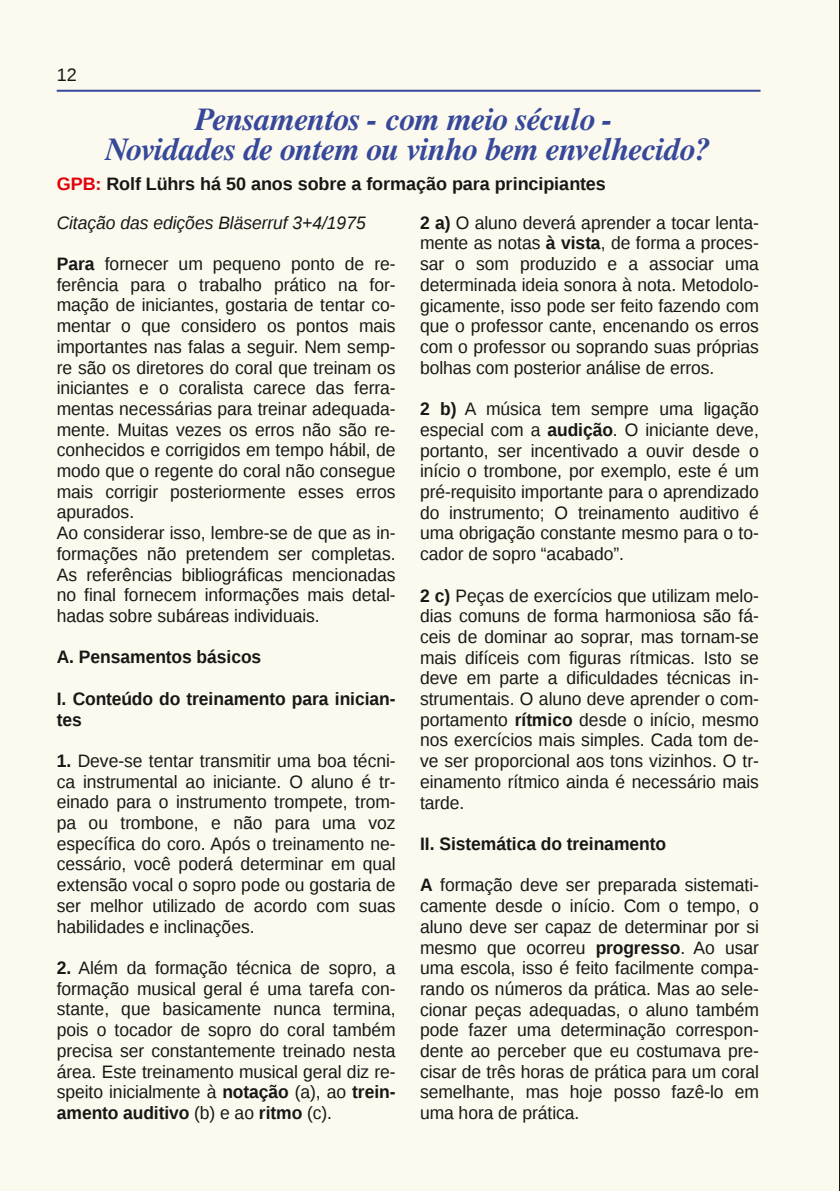
<style>
.page{position:relative;width:840px;height:1191px;background:#fff}
.page>*{position:absolute;margin:0;border:0;box-sizing:border-box;transform-origin:0 0}
.t1{font:italic 700 32px/30px "Free Serif";letter-spacing:-.005em;color:#364899;text-align:center}
.t2{font:18px/20.6px "Liberation Sans";color:#181715;text-align:justify}
.t3{font:700 18px/38.4px "Liberation Sans";color:#181715}
.s1{color:#e3000b}
.s2{font-weight:400;font-style:italic}
.s3{font-weight:700}
</style>
<div class="page">
<div style="left:0;top:0;width:839px;height:1191px;background:#fcf9ef"></div>
<hr style="left:57px;top:90px;width:703px;height:2px;background:#364899">
<p class="t2" style="left:57px;top:64px;width:22px">12</p>
<h1 class="t1" style="left:104px;top:106px;width:607px">Pensamentos - com meio século -<br>Novidades de ontem ou vinho bem envelhecido?</h1>
<p class="t3" style="left:57px;top:165px;width:550px"><span class="s1">GPB:</span> Rolf Lührs há 50 anos sobre a formação para principiantes<br><span class="s2">Citação das edições Bläserruf 3+4/1975</span></p>
<p class="t2" style="left:57px;top:253px;width:340px;text-align:left"><span class="s3">Para</span> fornecer um pequeno ponto de re‐ ferência para o trabalho prático na for‐ mação de iniciantes, gostaria de tentar co‐ mentar o que considero os pontos mais importantes nas falas a seguir. Nem semp‐ re são os diretores do coral que treinam os iniciantes e o coralista carece das ferra‐ mentas necessárias para treinar adequada‐ mente. Muitas vezes os erros não são re‐ conhecidos e corrigidos em tempo hábil, de modo que o regente do coral não consegue mais corrigir posteriormente esses erros apurados.<br>Ao considerar isso, lembre-se de que as in‐ formações não pretendem ser completas.<br>As referências bibliográficas mencionadas no final fornecem informações mais detal‐ hadas sobre subáreas individuais.</p>
<p class="t3" style="left:57px;top:638px;width:206px">A. Pensamentos básicos</p>
<p class="t3" style="left:57px;top:688px;width:340px;line-height:20.6px">I. Conteúdo do treinamento para inician‐ tes</p>
<p class="t2" style="left:57px;top:750px;width:340px"><span class="s3">1.</span> Deve-se tentar transmitir uma boa técni‐ ca instrumental ao iniciante. O aluno é tr‐ einado para o instrumento trompete, trom‐ pa ou trombone, e não para uma voz específica do coro. Após o treinamento ne‐ cessário, você poderá determinar em qual extensão vocal o sopro pode ou gostaria de ser melhor utilizado de acordo com suas habilidades e inclinações.</p>
<p class="t2" style="left:57px;top:957px;width:340px"><span class="s3">2.</span> Além da formação técnica de sopro, a formação musical geral é uma tarefa con‐ stante, que basicamente nunca termina, pois o tocador de sopro do coral também precisa ser constantemente treinado nesta área. Este treinamento musical geral diz re‐ speito inicialmente à <span class="s3">notação</span> (a), ao <span class="s3">trein‐ amento auditivo</span> (b) e ao <span class="s3">ritmo</span> (c).</p>
<p class="t2" style="left:420px;top:212px;width:340px"><span class="s3">2 a)</span> O aluno deverá aprender a tocar lenta‐ mente as notas <span class="s3">à vista</span>, de forma a proces‐ sar o som produzido e a associar uma determinada ideia sonora à nota. Metodolo‐ gicamente, isso pode ser feito fazendo com que o professor cante, encenando os erros com o professor ou soprando suas próprias bolhas com posterior análise de erros.</p>
<p class="t2" style="left:420px;top:398px;width:340px"><span class="s3">2 b)</span> A música tem sempre uma ligação especial com a <span class="s3">audição</span>. O iniciante deve, portanto, ser incentivado a ouvir desde o início o trombone, por exemplo, este é um pré-requisito importante para o aprendizado do instrumento; O treinamento auditivo é uma obrigação constante mesmo para o to‐ cador de sopro “acabado”.</p>
<p class="t2" style="left:420px;top:585px;width:340px"><span class="s3">2 c)</span> Peças de exercícios que utilizam melo‐ dias comuns de forma harmoniosa são fá‐ ceis de dominar ao soprar, mas tornam-se mais difíceis com figuras rítmicas. Isto se deve em parte a dificuldades técnicas in‐ strumentais. O aluno deve aprender o com‐ portamento <span class="s3">rítmico</span> desde o início, mesmo nos exercícios mais simples. Cada tom de‐ ve ser proporcional aos tons vizinhos. O tr‐ einamento rítmico ainda é necessário mais tarde.</p>
<p class="t3" style="left:420px;top:824px;width:247px">II. Sistemática do treinamento</p>
<p class="t2" style="left:420px;top:875px;width:340px"><span class="s3">A</span> formação deve ser preparada sistemati‐ camente desde o início. Com o tempo, o aluno deve ser capaz de determinar por si mesmo que ocorreu <span class="s3">progresso</span>. Ao usar uma escola, isso é feito facilmente compa‐ rando os números da prática. Mas ao sele‐ cionar peças adequadas, o aluno também pode fazer uma determinação correspon‐ dente ao perceber que eu costumava pre‐ cisar de três horas de prática para um coral semelhante, mas hoje posso fazê-lo em uma hora de prática.</p>
</div>
